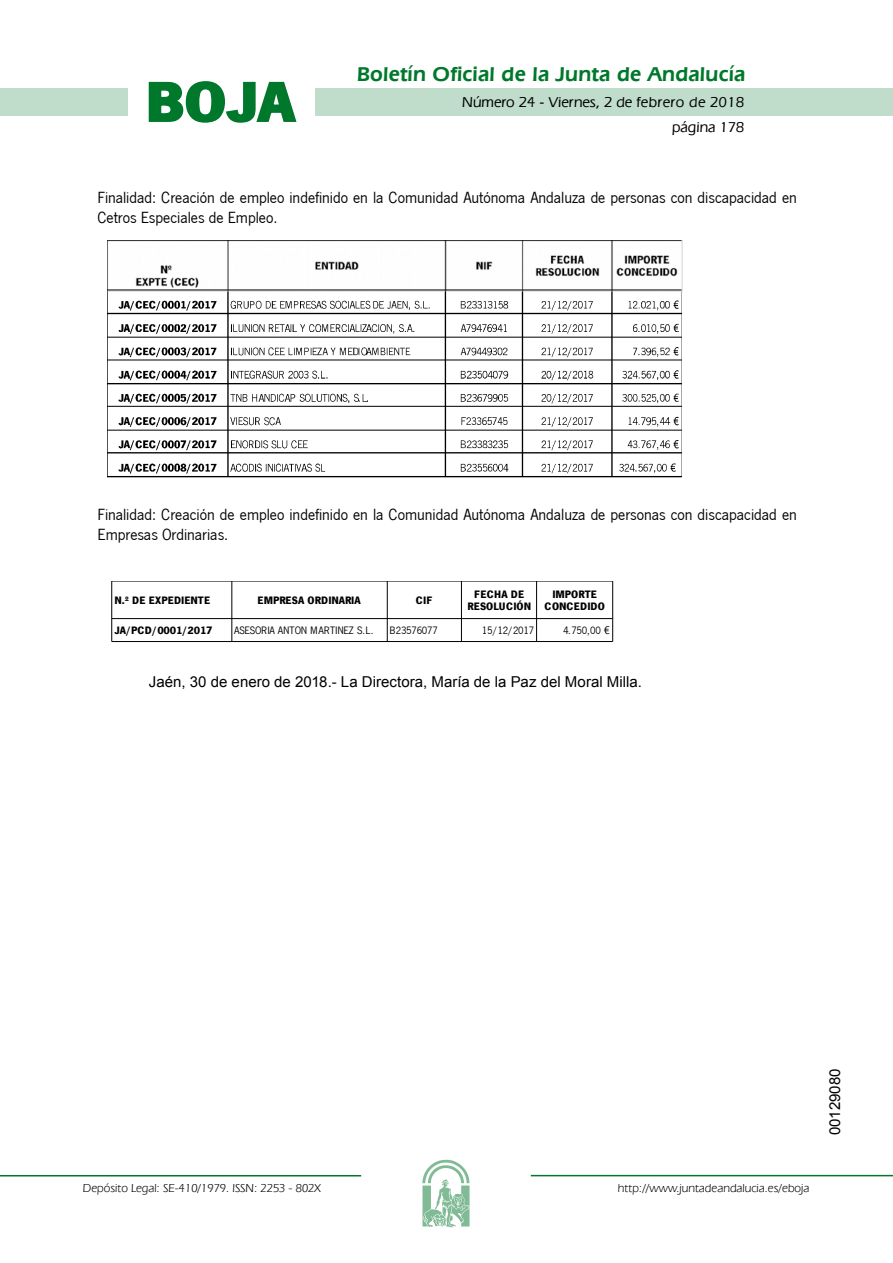
<style>
.page{position:relative;width:893px;height:1263px;background:#fff}
.page>*{position:absolute;margin:0;border:0;box-sizing:border-box;transform-origin:0 0}
.t1{font:700 57.75px "News Got T";color:#00782c;scale:1.14 1}
.t2{font:600 21px "Eras IT Cby BT";letter-spacing:.01em;color:#00782c}
.t3{font:16.65px/20.1px "News Got T";color:#000}
.t4{font:15px "Arial";color:#000}
.t5{font:500 15px/24.5px "Eras IT Cby BT";color:#000;text-align:right}
.t6{font:12px "Eras IT Cby BT";color:#000}
.t7{font:700 11.1px/12.5px "News Got T";letter-spacing:.005em;color:#000;text-align:center}
.t8{font:11.1px "News Got T";letter-spacing:-.02em;color:#000}
.t9{font:700 11.1px "News Got T";letter-spacing:-.02em;color:#000}
.s1{font-family:"Segoe UI"}
</style>
<div class="page">
<div style="left:315px;top:88px;width:577px;height:28px;background:#bfddca"></div>
<div style="left:0;top:88px;width:128px;height:28px;background:#bfddca"></div>
<hr style="left:0;top:1175px;width:361px;height:2px;background:#00782c">
<svg style="left:422px;top:1159px;width:47px;height:68px"></svg>
<hr style="left:531px;top:1175px;width:361px;height:1px;background:#00782c">
<svg style="left:148px;top:81px;width:149px;height:42px"></svg>
<img style="left:108px;top:241px;width:575px;height:237px">
<hr style="left:112px;top:581px;width:500px;height:1px;background:#000">
<hr style="left:112px;top:618px;width:500px;height:1px;background:#000">
<hr style="left:112px;top:641px;width:500px;height:1px;background:#000">
<hr style="left:112px;top:581px;width:1px;height:61px;background:#000">
<hr style="left:231px;top:581px;width:1px;height:61px;background:#000">
<hr style="left:387px;top:581px;width:1px;height:61px;background:#000">
<hr style="left:461px;top:581px;width:1px;height:61px;background:#000">
<hr style="left:536px;top:581px;width:1px;height:61px;background:#000">
<hr style="left:612px;top:581px;width:1px;height:61px;background:#000">
<h1 class="t1" style="left:145px;top:68px;width:133px">BOJA</h1>
<p class="t2" style="left:357px;top:62px;width:390px">Boletín Oficial de la Junta de Andalucía</p>
<p class="t5" style="left:462px;top:90px;width:284px">Número 24 - Viernes, 2 de febrero de 2018 página 178</p>
<p class="t3" style="left:97px;top:187px;width:700px">Finalidad: Creación de empleo indefinido en la Comunidad Autónoma Andaluza de personas con discapacidad en<br>Cetros Especiales de Empleo.</p>
<p class="t3" style="left:97px;top:505px;width:700px">Finalidad: Creación de empleo indefinido en la Comunidad Autónoma Andaluza de personas con discapacidad en<br>Empresas Ordinarias.</p>
<p class="t7" style="left:467px;top:588px;width:65px">FECHA DE<br>RESOLUCIÓN</p>
<p class="t7" style="left:544px;top:588px;width:62px">IMPORTE<br>CONCEDIDO</p>
<p class="t7" style="left:114px;top:594px;width:97px">N.º DE EXPEDIENTE</p>
<p class="t7" style="left:257px;top:594px;width:105px">EMPRESA ORDINARIA</p>
<p class="t7" style="left:416px;top:594px;width:18px">CIF</p>
<p class="t9" style="left:114px;top:625px;width:100px">JA/PCD/0001/2017</p>
<p class="t8" style="left:234px;top:625px;width:141px">ASESORIA ANTON MARTINEZ S.L.</p>
<p class="t8" style="left:389px;top:625px;width:50px">B23576077</p>
<p class="t8" style="left:482px;top:625px;width:54px">15/12/2017</p>
<p class="t8" style="left:563px;top:625px;width:48px">4.750,00 <span class="s1">€</span></p>
<p class="t4" style="left:149px;top:672px;width:494px">Jaén, 30 de enero de 2018.- La Directora, María de la Paz del Moral Milla.</p>
<p class="t6" style="left:83px;top:1181px;width:239px">Depósito Legal: SE-410/1979. ISSN: 2253 - 802X</p>
<p class="t6" style="left:618px;top:1181px;width:193px">http://www.juntadeandalucia.es/eboja</p>
<p class="t4" style="left:825px;top:1135px;width:68px;rotate:-90deg">00129080</p>
</div>
